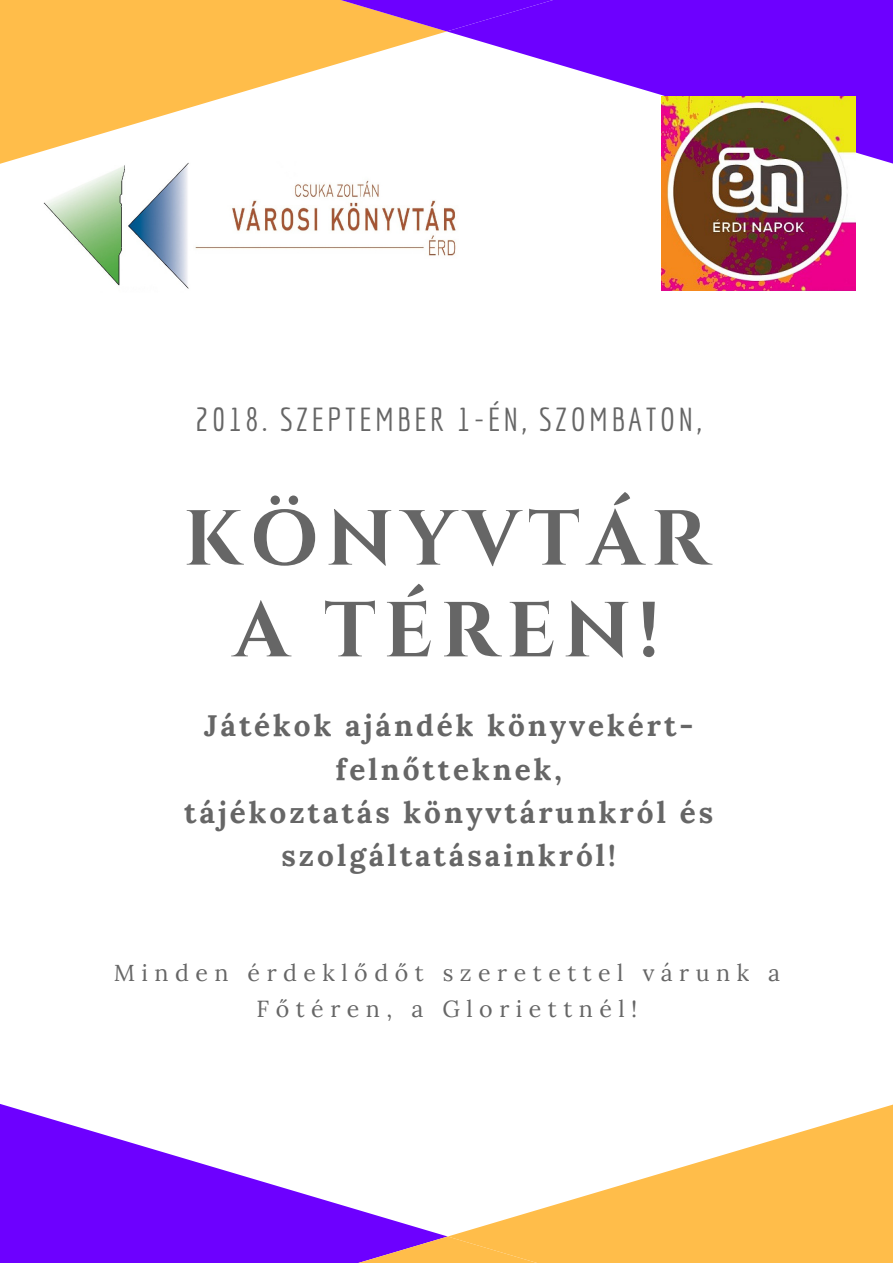
<style>
.page{position:relative;width:893px;height:1263px;background:#fff}
.page>*{position:absolute;margin:0;border:0;box-sizing:border-box;transform-origin:0 0}
.t1{font:700 77.78px/91.7px "Cinzel";letter-spacing:.1em;color:#666;text-align:center}
.t2{font:32.47px "Economica";letter-spacing:.1em;color:#666}
.t3{font:700 29.78px/43.3px "Lora";letter-spacing:.1em;color:#666;text-align:center}
.t4{font:23.17px/35.5px "Lora";letter-spacing:.28em;color:#666;text-align:center}
</style>
<div class="page">
<svg style="left:0;top:0;width:447px;height:164px;fill:#ffbd4a"></svg>
<svg style="left:447px;top:0;width:446px;height:164px;fill:#6d00ff"></svg>
<svg style="left:234px;top:0;width:425px;height:31px;background:#a347bb"></svg>
<svg style="left:450px;top:1104px;width:443px;height:159px;fill:#ffbd4a"></svg>
<svg style="left:0;top:1104px;width:446px;height:159px;fill:#6d00ff"></svg>
<svg style="left:233px;top:1236px;width:429px;height:27px;background:#c57292"></svg>
<img style="left:35px;top:154px;width:451px;height:135px">
<img style="left:661px;top:97px;width:194px;height:194px">
<p class="t2" style="left:196px;top:400px;width:507px">2018. SZEPTEMBER 1-ÉN, SZOMBATON,</p>
<h1 class="t1" style="left:183px;top:495px;width:527px">KÖNYVTÁR<br>A TÉREN!</h1>
<p class="t3" style="left:184px;top:704px;width:530px">Játékok ajándék könyvekért&shy;felnőtteknek,<br>tájékoztatás könyvtárunkról és szolgáltatásainkról!</p>
<p class="t4" style="left:114px;top:955px;width:668px">Minden érdeklődőt szeretettel várunk a<br>Főtéren, a Gloriettnél!</p>
</div>
